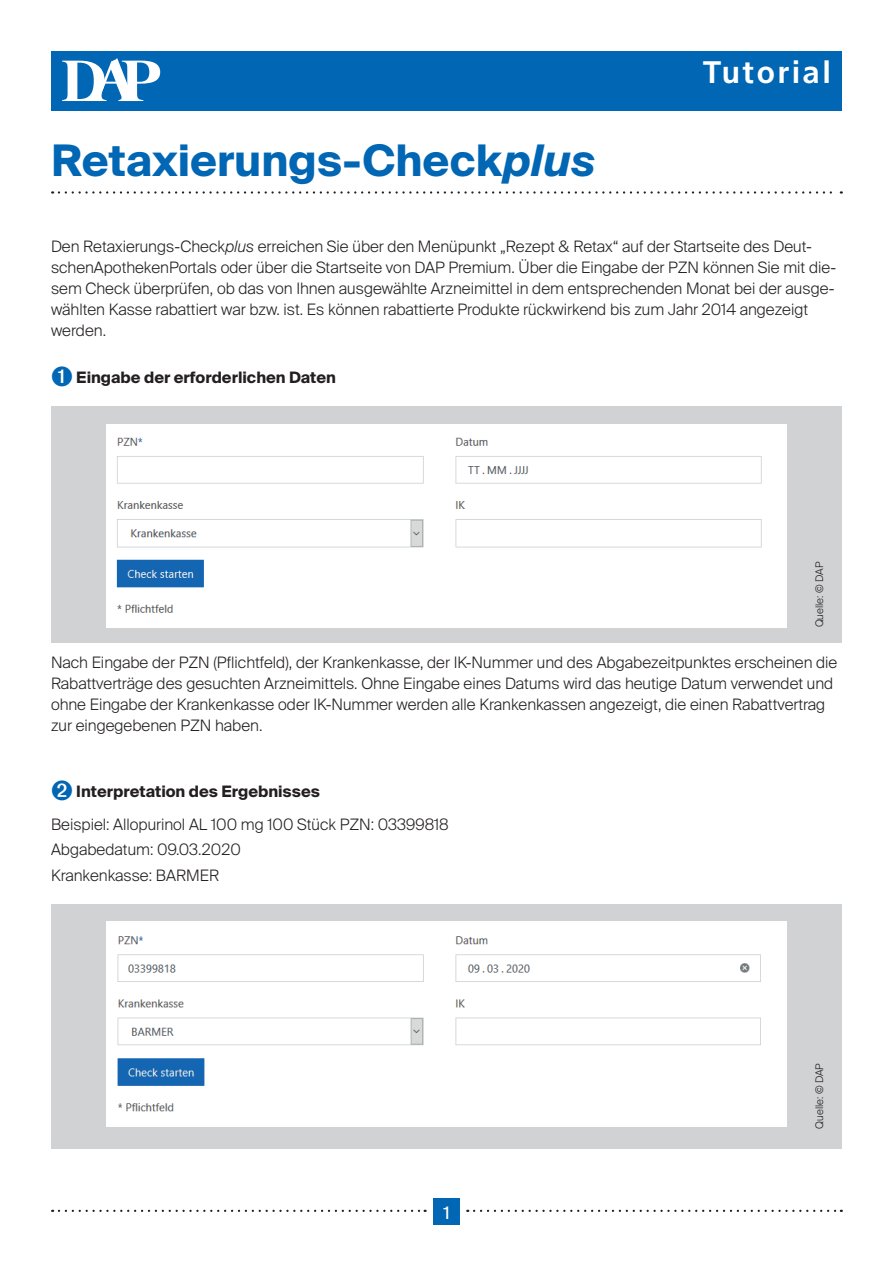
<style>
.page{position:relative;width:893px;height:1263px;background:#fff}
.page>*{position:absolute;margin:0;border:0;box-sizing:border-box;transform-origin:0 0}
.t1{font:700 43.5px "Suisse Intl";color:#0166b3}
.t2{font:600 30px "Suisse Sign";letter-spacing:.1em;color:#fff}
.t3{font:17.25px "Suisse Intl";color:#fff}
.t4{font:300 15.75px/21px "Suisse Intl";color:#231f20}
.t5{font:700 15.75px "Suisse Intl";color:#231f20}
.t6{font:300 10.5px "Suisse Intl";color:#231f20}
.s1{font-style:italic}
.s2{color:#0166b3}
.s3{font-weight:700}
</style>
<div class="page">
<svg style="left:59px;top:1210px;width:367px;height:2px"></svg>
<div style="left:433px;top:1198px;width:27px;height:27px;background:#0166b3"></div>
<svg style="left:474px;top:1210px;width:368px;height:2px"></svg>
<div style="left:51px;top:406px;width:791px;height:236px;background:#d1d2d4"></div>
<div style="left:106px;top:424px;width:681px;height:204px;background:#fff"></div>
<div style="left:51px;top:904px;width:791px;height:245px;background:#d1d2d4"></div>
<img style="left:106px;top:921px;width:681px;height:206px">
<svg style="left:59px;top:191px;width:783px;height:3px"></svg>
<div style="left:51px;top:51px;width:791px;height:60px;background:#0166b3"></div>
<svg style="left:62px;top:58px;width:98px;height:43px"></svg>
<h1 class="t1" style="left:51px;top:135px;width:546px">Retaxierungs-Check<span class="s1">plus</span></h1>
<h2 class="t2" style="left:703px;top:55px;width:129px">Tutorial</h2>
<p class="t4" style="left:51px;top:236px;width:787px">Den Retaxierungs-Check<span class="s1">plus</span> erreichen Sie über den Menüpunkt „Rezept &amp; Retax“ auf der Startseite des Deut&shy;schenApothekenPortals oder über die Startseite von DAP Premium. Über die Eingabe der PZN können Sie mit die&shy;sem Check überprüfen, ob das von Ihnen ausgewählte Arzneimittel in dem entsprechenden Monat bei der ausge&shy;wählten Kasse rabattiert war bzw. ist. Es können rabattierte Produkte rückwirkend bis zum Jahr 2014 angezeigt werden.</p>
<p class="t5" style="left:51px;top:368px;width:286px"><span class="s2">➊</span> Eingabe der erforderlichen Daten</p>
<p class="t6" style="left:813px;top:627px;width:67px;rotate:-90deg">Quelle: © DAP</p>
<p class="t4" style="left:51px;top:652px;width:788px">Nach Eingabe der PZN (Pflichtfeld), der Krankenkasse, der IK-Nummer und des Abgabezeitpunktes erscheinen die Rabattverträge des gesuchten Arzneimittels. Ohne Eingabe eines Datums wird das heutige Datum verwendet und ohne Eingabe der Krankenkasse oder IK-Nummer werden alle Krankenkassen angezeigt, die einen Rabattvertrag zur eingegebenen PZN haben.</p>
<p class="t4" style="left:51px;top:775px;width:399px;line-height:33px"><span class="s2">➋</span> <span class="s3">Interpretation des Ergebnisses<br></span>Beispiel: Allopurinol AL 100 mg 100 Stück PZN: 03399818</p>
<p class="t4" style="left:51px;top:837px;width:191px;line-height:25.2px">Abgabedatum: 09.03.2020<br>Krankenkasse: BARMER</p>
<p class="t3" style="left:443px;top:1202px;width:8px">1</p>
<p class="t6" style="left:813px;top:1129px;width:67px;rotate:-90deg">Quelle: © DAP</p>
</div>
